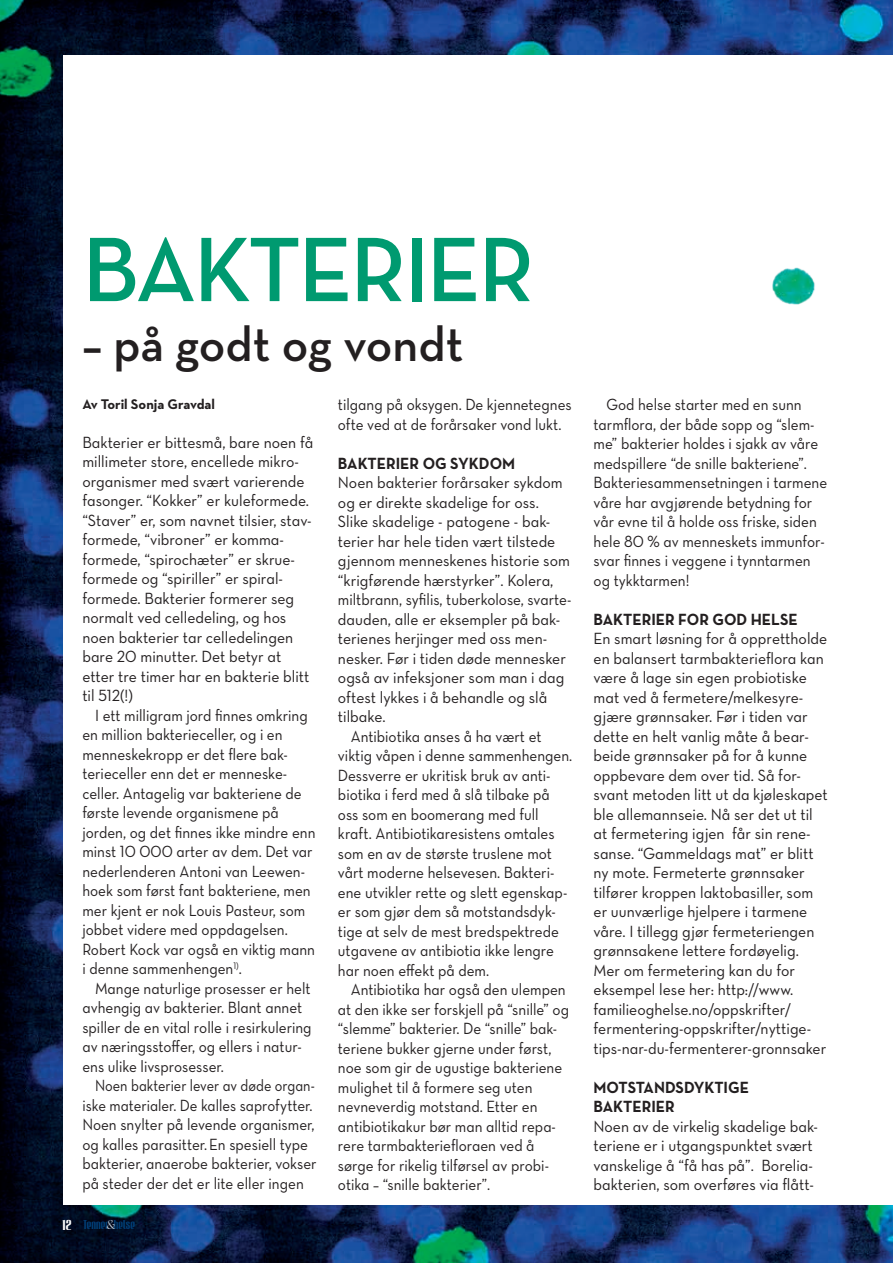
<style>
.page{position:relative;width:893px;height:1263px;background:#fff}
.page>*{position:absolute;margin:0;border:0;box-sizing:border-box;transform-origin:0 0}
.t1{font:600 93px "Neutra Text";letter-spacing:-.03em;color:#009a70}
.t2{font:600 49.5px "Neutra Text";color:#231f20}
.t3{font:16.5px/19.5px "Neutra Text Book Alt";color:#231f20;scale:.92 1}
.t4{font:16.5px/19.5px "Neutra Text Book Alt";color:#231f20;scale:.95 1}
.t5{font:16.5px/19.5px "Neutra Text Book Alt";color:#231f20;scale:.87 1}
.t6{font:700 16.5px/19.5px "Neutra Text";color:#231f20;scale:.95 1}
.t7{font:700 14.25px "Neutra Text";color:#231f20}
.t8{font:11.55px "Mabella";color:#004079}
.s1{font-size:13.05px;color:#fff}
.s2{font-family:"Chikita Pro";font-size:12.6px;color:#b4c4d1}
</style>
<div class="page">
<img style="left:0;top:0;width:893px;height:1263px">
<div style="left:64px;top:55px;width:829px;height:1149px;background:#fff"></div>
<img style="left:759px;top:0;width:134px;height:305px">
<h1 class="t1" style="left:82px;top:212px;width:454px">BAKTERIER</h1>
<h2 class="t2" style="left:82px;top:314px;width:382px">– på godt og vondt</h2>
<p class="t7" style="left:82px;top:395px;width:134px">Av Toril Sonja Gravdal</p>
<p class="t4" style="left:82px;top:432px;width:245px">Bakterier er bittesmå, bare noen få millimeter store, encellede mikro&shy;organismer med svært varierende fasonger. “Kokker” er kuleformede. “Staver” er, som navnet tilsier, stav&shy;formede, “vibroner” er komma&shy;formede, “spirochæter” er skrue&shy;formede og “spiriller” er spiral&shy;formede. Bakterier formerer seg normalt ved celledeling, og hos noen bakterier tar celledelingen bare 20 minutter. Det betyr at etter tre timer har en bakterie blitt til 512(!)</p>
<p class="t3" style="left:82px;top:705px;width:255px;text-indent:13px">I ett milligram jord finnes omkring en million bakterieceller, og i en menneskekropp er det flere bak&shy;terieceller enn det er menneske&shy;celler. Antagelig var bakteriene de første levende organismene på jorden, og det finnes ikke mindre enn minst 10 000 arter av dem. Det var nederlenderen Antoni van Leewen&shy;hoek som først fant bakteriene, men mer kjent er nok Louis Pasteur, som jobbet videre med oppdagelsen.<br>Robert Kock var også en viktig mann i denne sammenhengen<sup>1)</sup>.</p>
<p class="t3" style="left:82px;top:978px;width:251px;text-indent:13px">Mange naturlige prosesser er helt avhengig av bakterier. Blant annet spiller de en vital rolle i resirkulering av næringsstoffer, og ellers i natur&shy;ens ulike livsprosesser.</p>
<p class="t5" style="left:82px;top:1075px;width:271px;text-indent:13px">Noen bakterier lever av døde organ&shy;iske materialer. De kalles saprofytter.<br>Noen snylter på levende organismer, og kalles parasitter.En spesiell type bakterier, anaerobe bakterier, vokser på steder der det er lite eller ingen</p>
<p class="t3" style="left:338px;top:395px;width:256px">tilgang på oksygen. De kjennetegnes ofte ved at de forårsaker vond lukt.</p>
<p class="t6" style="left:338px;top:453px;width:188px">BAKTERIER OG SYKDOM</p>
<p class="t4" style="left:338px;top:473px;width:238px">Noen bakterier forårsaker sykdom</p>
<p class="t4" style="left:338px;top:492px;width:213px">og er direkte skadelige for oss.</p>
<p class="t4" style="left:338px;top:512px;width:224px">Slike skadelige - patogene - bak-</p>
<p class="t4" style="left:338px;top:531px;width:230px">terier har hele tiden vært tilstede</p>
<p class="t4" style="left:338px;top:551px;width:246px">gjennom menneskenes historie som</p>
<p class="t4" style="left:338px;top:570px;width:228px">“krigførende hærstyrker”. Kolera,</p>
<p class="t3" style="left:338px;top:590px;width:255px">miltbrann, syfilis, tuberkolose, svarte-</p>
<p class="t4" style="left:338px;top:609px;width:235px">dauden, alle er eksempler på bak-</p>
<p class="t4" style="left:338px;top:629px;width:222px">terienes herjinger med oss men-</p>
<p class="t4" style="left:338px;top:648px;width:241px">nesker. Før i tiden døde mennesker</p>
<p class="t4" style="left:338px;top:668px;width:240px">også av infeksjoner som man i dag</p>
<p class="t4" style="left:338px;top:687px;width:222px">oftest lykkes i å behandle og slå</p>
<p class="t4" style="left:338px;top:707px;width:52px">tilbake.</p>
<p class="t3" style="left:351px;top:726px;width:209px">Antibiotika anses å ha vært et</p>
<p class="t3" style="left:338px;top:746px;width:256px">viktig våpen i denne sammenhengen.</p>
<p class="t3" style="left:338px;top:765px;width:231px">Dessverre er ukritisk bruk av anti-</p>
<p class="t3" style="left:338px;top:785px;width:232px">biotika i ferd med å slå tilbake på</p>
<p class="t3" style="left:338px;top:804px;width:220px">oss som en boomerang med full</p>
<p class="t3" style="left:338px;top:824px;width:237px">kraft. Antibiotikaresistens omtales</p>
<p class="t3" style="left:338px;top:843px;width:234px">som en av de største truslene mot</p>
<p class="t3" style="left:338px;top:863px;width:235px">vårt moderne helsevesen. Bakteri-</p>
<p class="t3" style="left:338px;top:882px;width:249px">ene utvikler rette og slett egenskap-</p>
<p class="t3" style="left:338px;top:902px;width:237px">er som gjør dem så motstandsdyk-</p>
<p class="t3" style="left:338px;top:921px;width:242px">tige at selv de mest bredspektrede</p>
<p class="t3" style="left:338px;top:941px;width:236px">utgavene av antibiotia ikke lengre</p>
<p class="t3" style="left:338px;top:960px;width:166px">har noen effekt på dem.</p>
<p class="t3" style="left:351px;top:980px;width:235px">Antibiotika har også den ulempen</p>
<p class="t3" style="left:338px;top:999px;width:253px">at den ikke ser forskjell på “snille” og</p>
<p class="t3" style="left:338px;top:1019px;width:240px">“slemme” bakterier. De “snille” bak-</p>
<p class="t3" style="left:338px;top:1038px;width:233px">teriene bukker gjerne under først,</p>
<p class="t3" style="left:338px;top:1058px;width:245px">noe som gir de ugustige bakteriene</p>
<p class="t3" style="left:338px;top:1077px;width:213px">mulighet til å formere seg uten</p>
<p class="t3" style="left:338px;top:1097px;width:218px">nevneverdig motstand. Etter en</p>
<p class="t3" style="left:338px;top:1116px;width:238px">antibiotikakur bør man alltid repa-</p>
<p class="t3" style="left:338px;top:1136px;width:215px">rere tarmbakteriefloraen ved å</p>
<p class="t3" style="left:338px;top:1155px;width:229px">sørge for rikelig tilførsel av probi-</p>
<p class="t3" style="left:338px;top:1175px;width:167px">otika – “snille bakterier”.</p>
<p class="t8" style="left:63px;top:1218px;width:74px"><span class="s1">12</span> Tenner<span class="s2">&amp;</span>helse</p>
<p class="t3" style="left:594px;top:395px;width:255px;text-indent:13px">God helse starter med en sunn tarmflora, der både sopp og “slem&shy;me” bakterier holdes i sjakk av våre medspillere “de snille bakteriene”.<br>Bakteriesammensetningen i tarmene våre har avgjørende betydning for vår evne til å holde oss friske, siden hele 80 % av menneskets immunfor&shy;svar finnes i veggene i tynntarmen og tykktarmen!</p>
<p class="t6" style="left:594px;top:609px;width:216px">BAKTERIER FOR GOD HELSE</p>
<p class="t4" style="left:594px;top:629px;width:248px">En smart løsning for å opprettholde en balansert tarmbakterieflora kan være å lage sin egen probiotiske mat ved å fermetere/melkesyre&shy;gjære grønnsaker. Før i tiden var dette en helt vanlig måte å bear&shy;beide grønnsaker på for å kunne oppbevare dem over tid. Så for&shy;svant metoden litt ut da kjøleskapet ble allemannseie. Nå ser det ut til at fermetering igjen får sin rene&shy;sanse. “Gammeldags mat” er blitt ny mote. Fermeterte grønnsaker tilfører kroppen laktobasiller, som er uunværlige hjelpere i tarmene våre. I tillegg gjør fermeteriengen grønnsakene lettere fordøyelig.<br>Mer om fermetering kan du for eksempel lese her: http://www. familieoghelse.no/oppskrifter/ fermentering-oppskrifter/nyttige&shy;tips-nar-du-fermenterer-gronnsaker</p>
<p class="t6" style="left:594px;top:1077px;width:165px">MOTSTANDSDYKTIGE<br>BAKTERIER</p>
<p class="t4" style="left:594px;top:1116px;width:238px">Noen av de virkelig skadelige bak&shy;teriene er i utgangspunktet svært vanskelige å “få has på”. Borelia&shy;bakterien, som overføres via flått-</p>
</div>
